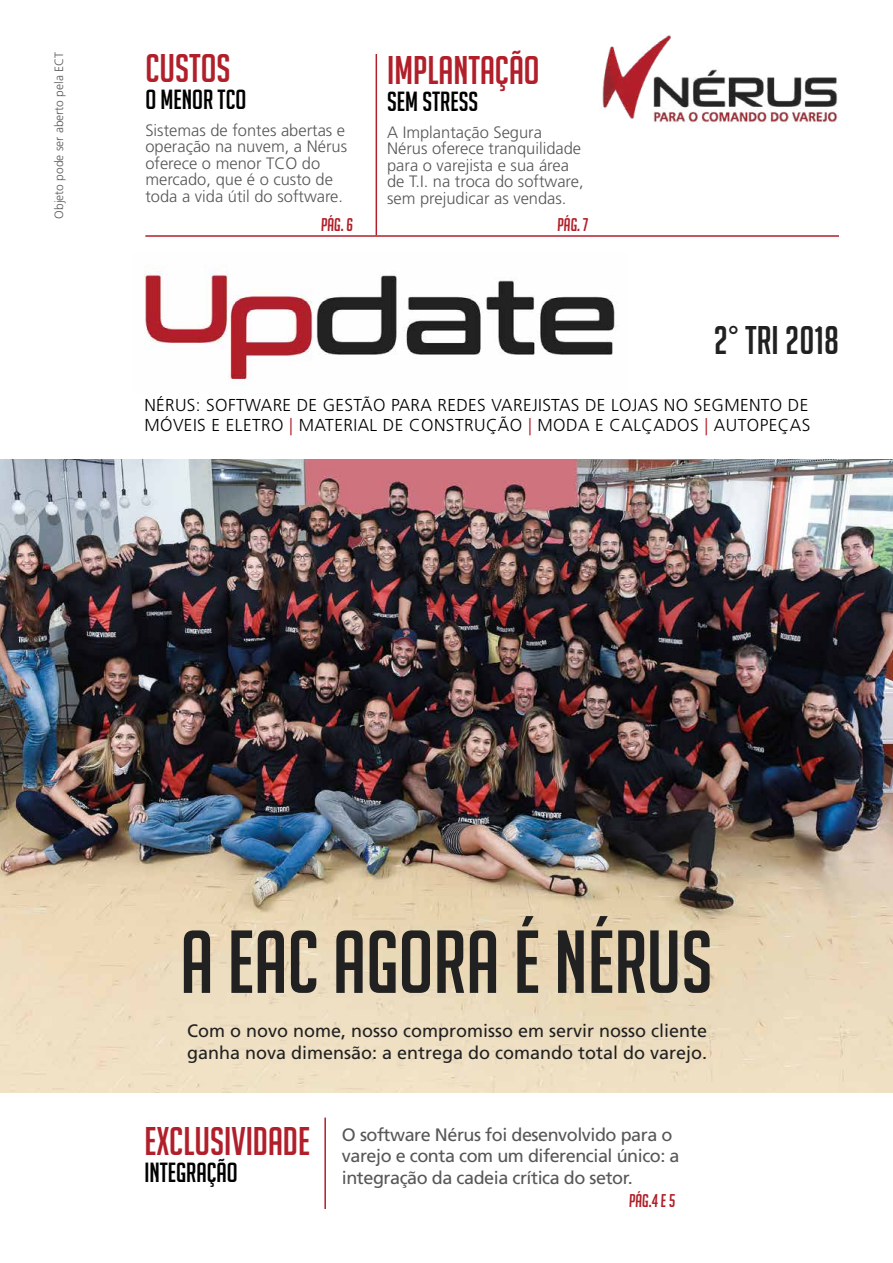
<style>
.page{position:relative;width:893px;height:1263px;background:#fff}
.page>*{position:absolute;margin:0;border:0;box-sizing:border-box;transform-origin:0 0}
.t1{font:87px "Big Noodle Titling";color:#212121}
.t2{font:39px "Big Noodle Titling";color:#b11f2a}
.t3{font:39px "Big Noodle Titling";color:#212121}
.t4{font:27px "Big Noodle Titling";color:#000}
.t5{font:18px/21.6px "Frutiger LT Std";letter-spacing:-.025em;color:#575756}
.t6{font:18px/21.6px "Frutiger LT Std";color:#212121}
.t7{font:italic 18px "Big Noodle Titling";color:#b11f29}
.t8{font:300 17.25px/20.7px "Frutiger LT Std";letter-spacing:.02em;color:#000}
.t9{font:300 16.5px/16.5px "Frutiger LT Std";color:#575756}
.t10{font:300 12px "Frutiger LT Std";color:#575756}
.s1{color:#b11f2a}
</style>
<div class="page">
<img style="left:0;top:459px;width:893px;height:633px">
<img style="left:602px;top:35px;width:236px;height:90px">
<img style="left:144px;top:267px;width:472px;height:118px">
<hr style="left:376px;top:54px;width:1px;height:181px;background:#b11f2a">
<hr style="left:324px;top:1117px;width:2px;height:92px;background:#b11f2a">
<hr style="left:145px;top:235px;width:694px;height:2px;background:#b11f2a">
<p class="t10" style="left:52px;top:219px;width:168px;rotate:-90deg">Objeto pode ser aberto pela ECT</p>
<h2 class="t2" style="left:145px;top:47px;width:87px">CUSTOS</h2>
<h3 class="t4" style="left:145px;top:85px;width:102px">O MENOR TCO</h3>
<h2 class="t2" style="left:387px;top:49px;width:154px">IMPLANTAÇÃO</h2>
<h3 class="t4" style="left:387px;top:87px;width:93px">SEM STRESS</h3>
<p class="t9" style="left:145px;top:122px;width:203px">Sistemas de fontes abertas e operação na nuvem, a Nérus oferece o menor TCO do mercado, que é o custo de toda a vida útil do software.</p>
<p class="t9" style="left:387px;top:124px;width:198px">A Implantação Segura<br>Nérus oferece tranquilidade para o varejista e sua área de T.I. na troca do software, sem prejudicar as vendas.</p>
<p class="t7" style="left:321px;top:215px;width:34px">Pág. 6</p>
<p class="t7" style="left:557px;top:215px;width:32px">Pág. 7</p>
<h2 class="t3" style="left:714px;top:319px;width:127px">2° TRI 2018</h2>
<p class="t8" style="left:144px;top:394px;width:667px">NÉRUS: SOFTWARE DE GESTÃO PARA REDES VAREJISTAS DE LOJAS NO SEGMENTO DE<br>MÓVEIS E ELETRO <span class="s1">|</span> MATERIAL DE CONSTRUÇÃO <span class="s1">|</span> MODA E CALÇADOS <span class="s1">|</span> AUTOPEÇAS</p>
<h1 class="t1" style="left:180px;top:915px;width:534px">A EAC AGORA É NÉRUS</h1>
<p class="t6" style="left:187px;top:1020px;width:522px">Com o novo nome, nosso compromisso em servir nosso cliente ganha nova dimensão: a entrega do comando total do varejo.</p>
<h2 class="t2" style="left:144px;top:1120px;width:167px">EXCLUSIVIDADE</h2>
<h3 class="t4" style="left:144px;top:1158px;width:95px">INTEGRAÇÃO</h3>
<p class="t5" style="left:342px;top:1124px;width:339px">O software Nérus foi desenvolvido para o varejo e conta com um diferencial único: a integração da cadeia crítica do setor.</p>
<p class="t7" style="left:629px;top:1191px;width:48px">Pág.4 e 5</p>
</div>
